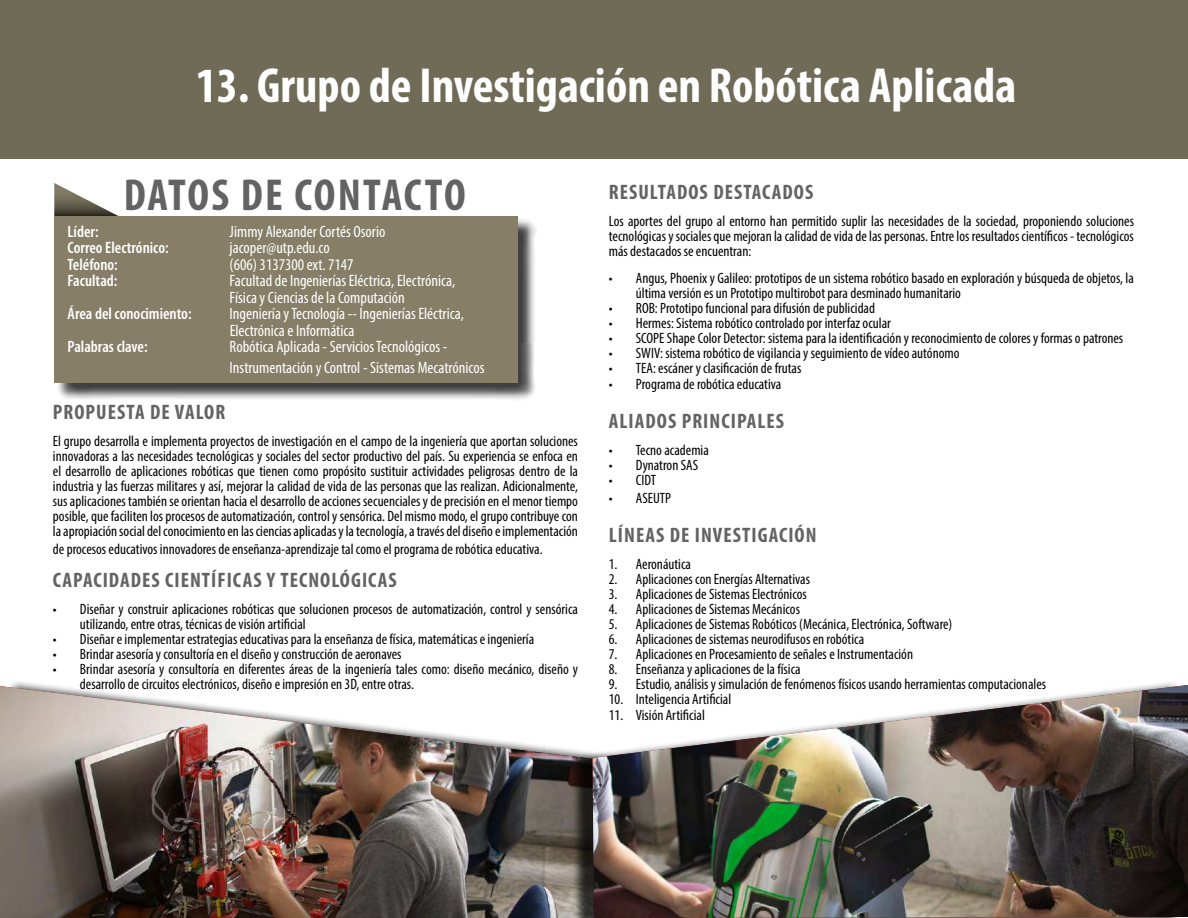
<style>
.page{position:relative;width:1188px;height:918px;background:#fff}
.page>*{position:absolute;margin:0;border:0;box-sizing:border-box;transform-origin:0 0}
.t1{font:700 condensed 49.5px "Myriad Pro";color:#fff}
.t2{font:700 condensed 45px "Myriad Pro";letter-spacing:.035em;color:#646363}
.t3{font:700 condensed 21px "Myriad Pro";letter-spacing:.05em;color:#646363}
.t4{font:condensed 16.5px/16.5px "Myriad Pro";color:#fff}
.t5{font:600 condensed 16.5px "Myriad Pro";color:#fff}
.t6{font:condensed 15px/15px "Myriad Pro";color:#000}
</style>
<div class="page">
<div style="left:0;top:0;width:1188px;height:158px;background:#706b57"></div>
<svg style="left:54px;top:183px;width:64px;height:33px"></svg>
<div style="left:56px;top:218px;width:480px;height:184px;background:#000;opacity:.75"></div>
<div style="left:54px;top:216px;width:464px;height:167px;background:#867e67"></div>
<img style="left:0;top:685px;width:570px;height:233px">
<div style="left:570px;top:681px;width:612px;height:237px;background:#000;opacity:.75"></div>
<img style="left:593px;top:685px;width:595px;height:233px">
<h1 class="t1" style="left:196px;top:54px;width:822px">13. Grupo de Investigación en Robótica Aplicada</h1>
<h2 class="t2" style="left:124px;top:167px;width:344px">DATOS DE CONTACTO</h2>
<p class="t5" style="left:68px;top:221px;width:32px">Líder:</p>
<p class="t4" style="left:230px;top:223px;width:157px">Jimmy Alexander Cortés Osorio</p>
<p class="t5" style="left:68px;top:238px;width:103px">Correo Electrónico:</p>
<p class="t4" style="left:230px;top:239px;width:102px">jacoper@utp.edu.co</p>
<p class="t5" style="left:68px;top:254px;width:52px">Teléfono:</p>
<p class="t4" style="left:230px;top:256px;width:125px">(606) 3137300 ext. 7147</p>
<p class="t5" style="left:68px;top:271px;width:51px">Facultad:</p>
<p class="t4" style="left:230px;top:272px;width:227px">Facultad de Ingenierías Eléctrica, Electrónica,<br>Física y Ciencias de la Computación</p>
<p class="t5" style="left:68px;top:304px;width:125px">Área del conocimiento:</p>
<p class="t4" style="left:230px;top:305px;width:236px">Ingeniería y Tecnología -- Ingenierías Eléctrica,<br>Electrónica e Informática</p>
<p class="t5" style="left:68px;top:337px;width:81px">Palabras clave:</p>
<p class="t4" style="left:230px;top:336px;width:256px;line-height:21px">Robótica Aplicada - Servicios Tecnológicos -<br>Instrumentación y Control - Sistemas Mecatrónicos</p>
<h3 class="t3" style="left:53px;top:399px;width:174px">PROPUESTA DE VALOR</h3>
<p class="t6" style="left:53px;top:433px;width:527px;text-align:justify">El grupo desarrolla e implementa proyectos de investigación en el campo de la ingeniería que aportan soluciones innovadoras a las necesidades tecnológicas y sociales del sector productivo del país. Su experiencia se enfoca en el desarrollo de aplicaciones robóticas que tienen como propósito sustituir actividades peligrosas dentro de la industria y las fuerzas militares y así, mejorar la calidad de vida de las personas que las realizan. Adicionalmente, sus aplicaciones también se orientan hacia el desarrollo de acciones secuenciales y de precisión en el menor tiempo posible, que faciliten los procesos de automatización, control y sensórica. Del mismo modo, el grupo contribuye con la apropiación social del conocimiento en las ciencias aplicadas y la tecnología, a través del diseño e implementación</p>
<p class="t6" style="left:53px;top:541px;width:491px">de procesos educativos innovadores de enseñanza-aprendizaje tal como el programa de robótica educativa.</p>
<h3 class="t3" style="left:53px;top:567px;width:345px">CAPACIDADES CIENTÍFICAS Y TECNOLÓGICAS</h3>
<p class="t6" style="left:80px;top:601px;width:500px;text-indent:-27px">• Diseñar y construir aplicaciones robóticas que solucionen procesos de automatización, control y sensórica utilizando, entre otras, técnicas de visión artificial</p>
<p class="t6" style="left:53px;top:631px;width:483px">• Diseñar e implementar estrategias educativas para la enseñanza de física, matemáticas e ingeniería</p>
<p class="t6" style="left:53px;top:646px;width:350px">• Brindar asesoría y consultoría en el diseño y construcción de aeronaves</p>
<p class="t6" style="left:80px;top:661px;width:500px;text-indent:-27px">• Brindar asesoría y consultoría en diferentes áreas de la ingeniería tales como: diseño mecánico, diseño y desarrollo de circuitos electrónicos, diseño e impresión en 3D, entre otras.</p>
<h3 class="t3" style="left:609px;top:179px;width:206px">RESULTADOS DESTACADOS</h3>
<p class="t6" style="left:609px;top:213px;width:527px;text-align:justify">Los aportes del grupo al entorno han permitido suplir las necesidades de la sociedad, proponiendo soluciones tecnológicas y sociales que mejoran la calidad de vida de las personas. Entre los resultados científicos - tecnológicos más destacados se encuentran:</p>
<p class="t6" style="left:636px;top:270px;width:500px;text-indent:-27px">• Angus, Phoenix y Galileo: prototipos de un sistema robótico basado en exploración y búsqueda de objetos, la última versión es un Prototipo multirobot para desminado humanitario</p>
<p class="t6" style="left:609px;top:300px;width:268px">• ROB: Prototipo funcional para difusión de publicidad</p>
<p class="t6" style="left:609px;top:315px;width:284px">• Hermes: Sistema robótico controlado por interfaz ocular</p>
<p class="t6" style="left:609px;top:330px;width:516px">• SCOPE Shape Color Detector: sistema para la identificación y reconocimiento de colores y formas o patrones</p>
<p class="t6" style="left:609px;top:345px;width:352px">• SWIV: sistema robótico de vigilancia y seguimiento de vídeo autónomo</p>
<p class="t6" style="left:609px;top:360px;width:194px">• TEA: escáner y clasificación de frutas</p>
<p class="t6" style="left:609px;top:377px;width:174px">• Programa de robótica educativa</p>
<h3 class="t3" style="left:609px;top:408px;width:177px">ALIADOS PRINCIPALES</h3>
<p class="t6" style="left:609px;top:442px;width:101px">• Tecno academia</p>
<p class="t6" style="left:609px;top:457px;width:91px">• Dynatron SAS</p>
<p class="t6" style="left:609px;top:472px;width:49px">• CIDT</p>
<p class="t6" style="left:609px;top:490px;width:64px">• ASEUTP</p>
<h3 class="t3" style="left:609px;top:522px;width:209px">LÍNEAS DE INVESTIGACIÓN</h3>
<p class="t6" style="left:609px;top:556px;width:84px">1. Aeronáutica</p>
<p class="t6" style="left:609px;top:571px;width:203px">2. Aplicaciones con Energías Alternativas</p>
<p class="t6" style="left:609px;top:586px;width:199px">3. Aplicaciones de Sistemas Electrónicos</p>
<p class="t6" style="left:609px;top:601px;width:193px">4. Aplicaciones de Sistemas Mecánicos</p>
<p class="t6" style="left:609px;top:616px;width:345px">5. Aplicaciones de Sistemas Robóticos (Mecánica, Electrónica, Software)</p>
<p class="t6" style="left:609px;top:631px;width:257px">6. Aplicaciones de sistemas neurodifusos en robótica</p>
<p class="t6" style="left:609px;top:646px;width:306px">7. Aplicaciones en Procesamiento de señales e Instrumentación</p>
<p class="t6" style="left:609px;top:661px;width:193px">8. Enseñanza y aplicaciones de la física</p>
<p class="t6" style="left:609px;top:676px;width:439px">9. Estudio, análisis y simulación de fenómenos físicos usando herramientas computacionales</p>
<p class="t6" style="left:609px;top:691px;width:124px">10. Inteligencia Artificial</p>
<p class="t6" style="left:609px;top:707px;width:97px">11. Visión Artificial</p>
</div>
